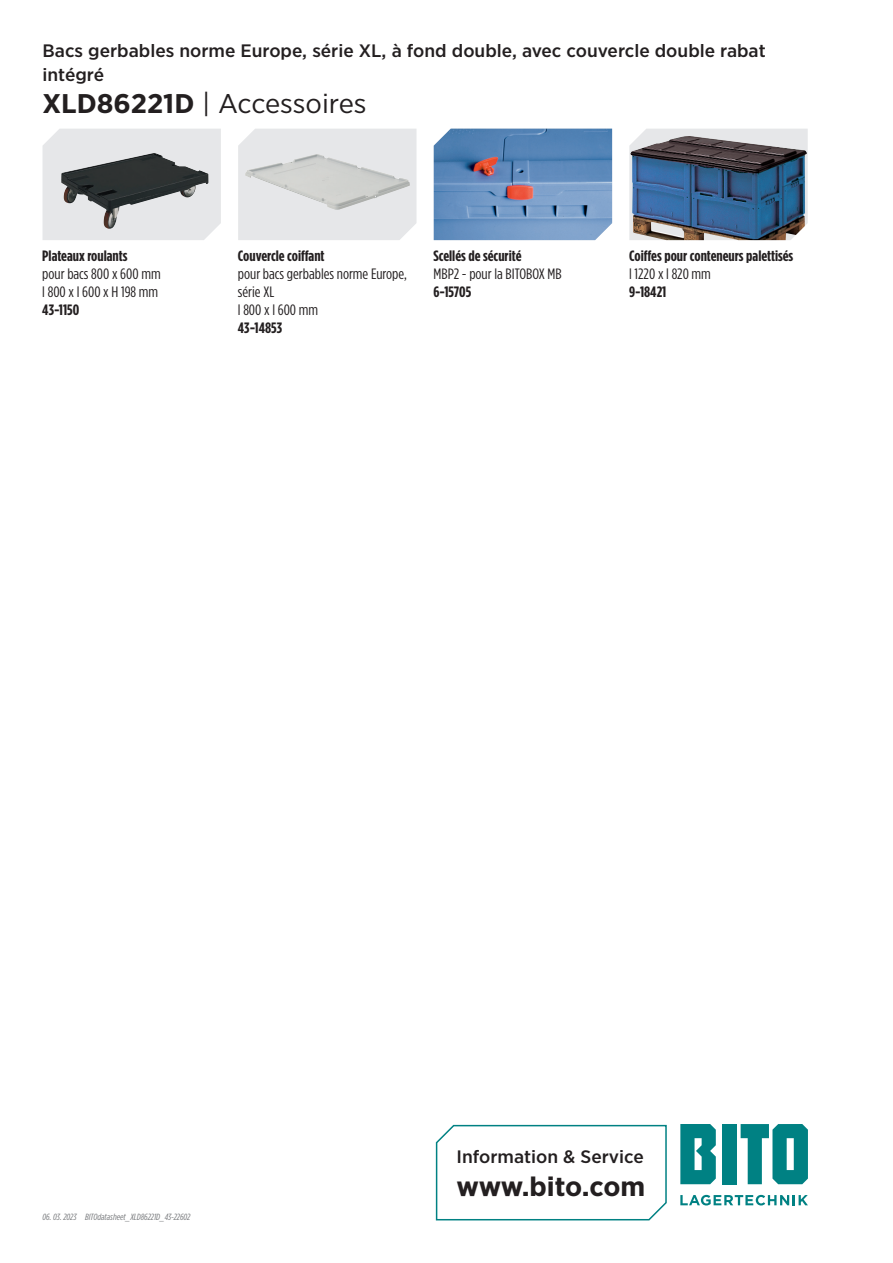
<style>
.page{position:relative;width:893px;height:1263px;background:#fff}
.page>*{position:absolute;margin:0;border:0;box-sizing:border-box;transform-origin:0 0}
.Datenblatt_Überschri{font:27px "Gotham Narrow";letter-spacing:-.005em;color:#231f20;scale:1.1 1}
.t1{font:700 27px "Gotham Narrow";letter-spacing:-.015em;color:#231f20;scale:1.1 1}
.Datenblatt_Überschri-2{font:500 18px/24px "Gotham Narrow";color:#231f20;scale:1.1 1}
.t2{font:15px/18px "Gotham Condensed";color:#231f20;scale:1.1 1}
.t3{font:700 15px "Gotham Condensed";color:#231f20;scale:1.1 1}
.Dateiname_inaktiv{font:italic 9px "Gotham Condensed";color:#76787b;scale:1.1 1}
.s1{font-weight:700}
</style>
<div class="page">
<svg style="left:680px;top:1195px;width:128px;height:10px"></svg>
<div style="left:723px;top:1124px;width:14px;height:60px;background:#008183"></div>
<svg style="left:680px;top:1124px;width:36px;height:60px;background:#229193"></svg>
<svg style="left:741px;top:1124px;width:67px;height:60px"></svg>
<svg style="left:435px;top:1124px;width:232px;height:97px"></svg>
<svg style="left:629px;top:129px;width:179px;height:111px"></svg>
<img style="left:630px;top:136px;width:177px;height:104px">
<img style="left:434px;top:129px;width:178px;height:111px">
<div style="left:238px;top:129px;width:178px;height:111px;background:#e6e7e9"></div>
<img style="left:245px;top:154px;width:165px;height:56px">
<div style="left:43px;top:129px;width:178px;height:111px;background:#e6e7e9"></div>
<img style="left:61px;top:153px;width:148px;height:76px">
<p class="Datenblatt_Überschri-2" style="left:43px;top:38px;width:659px">Bacs gerbables norme Europe, série XL, à fond double, avec couvercle double rabat intégré</p>
<p class="Datenblatt_Überschri" style="left:43px;top:87px;width:296px"><span class="s1">XLD86221D</span> | Accessoires</p>
<p class="t3" style="left:42px;top:247px;width:79px">Plateaux roulants</p>
<p class="t2" style="left:42px;top:264px;width:109px">pour bacs 800 x 600 mm</p>
<p class="t2" style="left:42px;top:282px;width:107px">l 800 x l 600 x H 198 mm</p>
<p class="t3" style="left:42px;top:301px;width:35px">43-1150</p>
<p class="t3" style="left:238px;top:247px;width:80px">Couvercle coiffant</p>
<p class="t2" style="left:238px;top:264px;width:155px">pour bacs gerbables norme Europe, série XL</p>
<p class="t2" style="left:238px;top:300px;width:74px">l 800 x l 600 mm</p>
<p class="t3" style="left:238px;top:319px;width:42px">43-14853</p>
<p class="t3" style="left:433px;top:247px;width:81px">Scellés de sécurité</p>
<p class="t2" style="left:433px;top:264px;width:118px">MBP2 - pour la BITOBOX MB</p>
<p class="t3" style="left:433px;top:283px;width:36px">6-15705</p>
<p class="t3" style="left:629px;top:247px;width:151px">Coiffes pour conteneurs palettisés</p>
<p class="t2" style="left:629px;top:264px;width:76px">l 1220 x l 820 mm</p>
<p class="t3" style="left:629px;top:283px;width:35px">9-18421</p>
<p class="Dateiname_inaktiv" style="left:43px;top:1212px;width:32px">06. 03. 2023</p>
<p class="Dateiname_inaktiv" style="left:85px;top:1212px;width:97px">BITOdatasheet_XLD86221D_43-22602</p>
<p class="Datenblatt_Überschri-2" style="left:457px;top:1144px;width:172px">Information &amp; Service</p>
<h1 class="t1" style="left:457px;top:1169px;width:173px">www.bito.com</h1>
</div>
